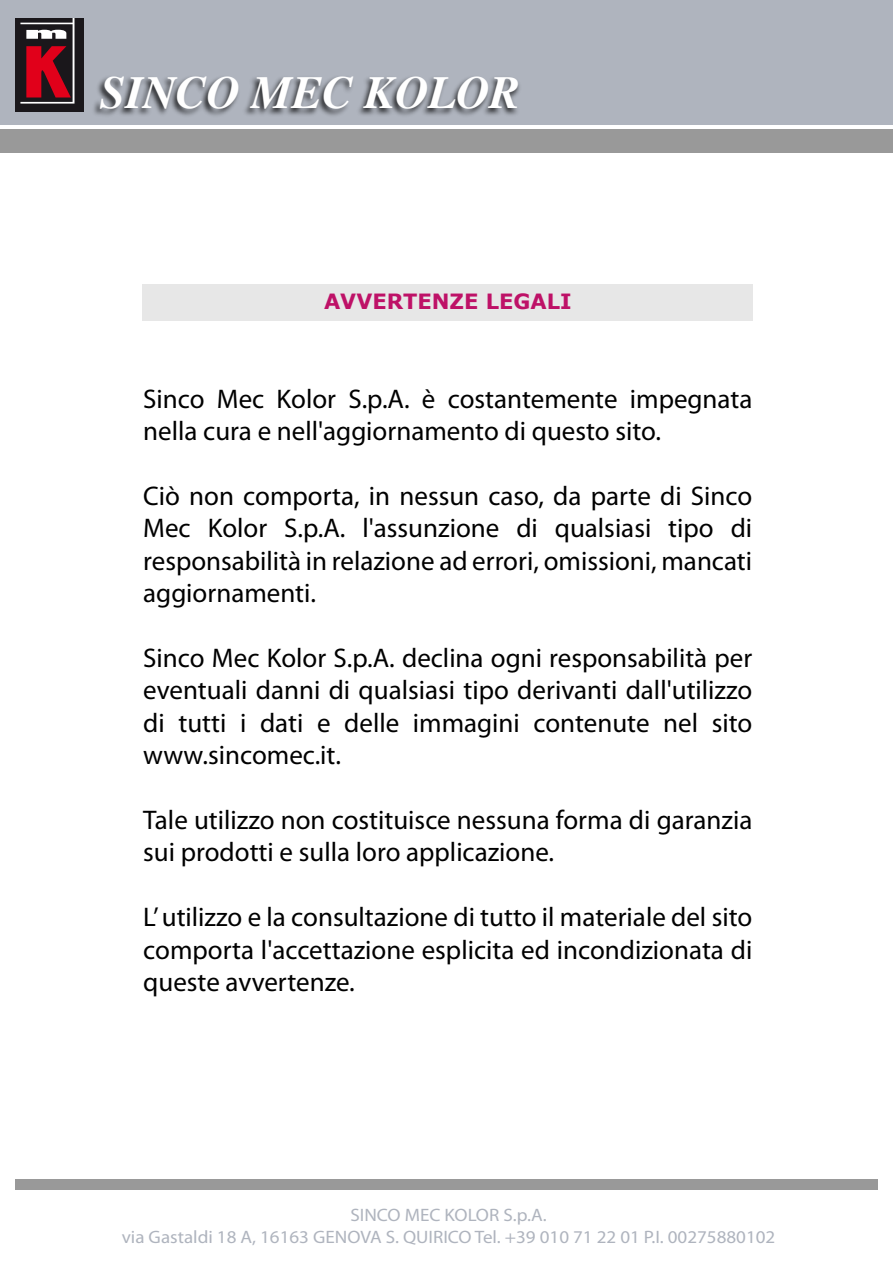
<style>
.page{position:relative;width:893px;height:1263px;background:#fff}
.page>*{position:absolute;margin:0;border:0;box-sizing:border-box;transform-origin:0 0}
.t1{font:italic 700 45.9px "Times";color:#fff}
.t2{font:27px/32.4px "Myriad Pro";color:#000;text-align:justify}
.t3{font:700 21px "Verdana";color:#be1167}
.t4{font:18px/21.6px "Myriad Pro";color:#afb4be;text-align:center;scale:1.06 1}
</style>
<div class="page">
<div style="left:0;top:0;width:893px;height:124px;background:#afb4be"></div>
<div style="left:0;top:129px;width:893px;height:24px;background:#999"></div>
<div style="left:15px;top:1180px;width:863px;height:10px;background:#999"></div>
<img style="left:89px;top:77px;width:434px;height:48px">
<div style="left:143px;top:284px;width:610px;height:37px;background:#e7e7e7"></div>
<div style="left:15px;top:18px;width:68px;height:93px;background:#1a171b"></div>
<svg style="left:20px;top:18px;width:55px;height:86px"></svg>
<h1 class="t1" style="left:100px;top:50px;width:422px">SINCO MEC KOLOR</h1>
<p class="t3" style="left:324px;top:288px;width:249px">AVVERTENZE LEGALI</p>
<p class="t2" style="left:143px;top:382px;width:611px">Sinco Mec Kolor S.p.A. è costantemente impegnata nella cura e nell'aggiornamento di questo sito.</p>
<p class="t2" style="left:143px;top:479px;width:611px">Ciò non comporta, in nessun caso, da parte di Sinco Mec Kolor S.p.A. l'assunzione di qualsiasi tipo di responsabilità in relazione ad errori, omissioni, mancati aggiornamenti.</p>
<p class="t2" style="left:143px;top:641px;width:611px">Sinco Mec Kolor S.p.A. declina ogni responsabilità per eventuali danni di qualsiasi tipo derivanti dall'utilizzo di tutti i dati e delle immagini contenute nel sito www.sincomec.it.</p>
<p class="t2" style="left:143px;top:803px;width:611px">Tale utilizzo non costituisce nessuna forma di garanzia sui prodotti e sulla loro applicazione.</p>
<p class="t2" style="left:143px;top:900px;width:611px">L’ utilizzo e la consultazione di tutto il materiale del sito comporta l'accettazione esplicita ed incondizionata di queste avvertenze.</p>
<p class="t4" style="left:122px;top:1204px;width:618px">SINCO MEC KOLOR S.p.A.<br>via Gastaldi 18 A, 16163 GENOVA S. QUIRICO Tel. +39 010 71 22 01 P.I. 00275880102</p>
</div>
